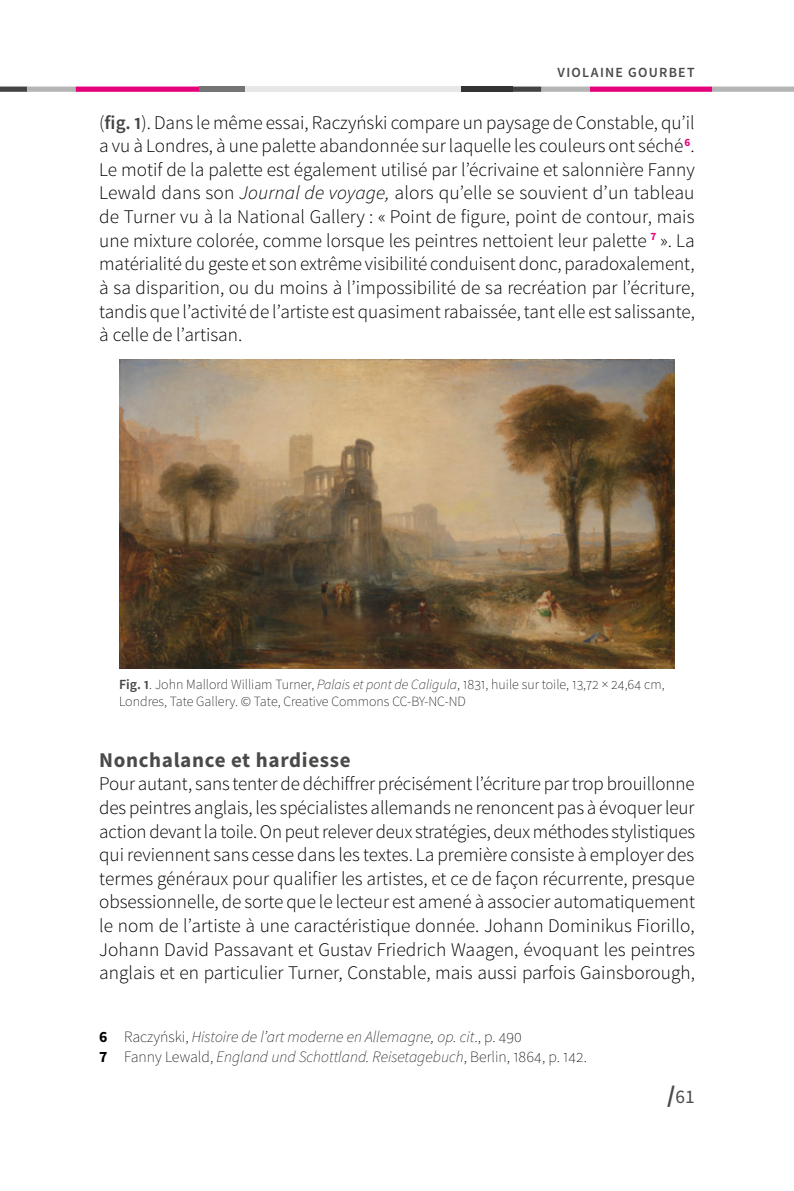
<style>
.page{position:relative;width:794px;height:1191px;background:#fff}
.page>*{position:absolute;margin:0;border:0;box-sizing:border-box;transform-origin:0 0}
.t1{font:700 21px "Source Sans Pro";letter-spacing:.03em;color:#4a4a49}
.t2{font:300 19.25px/23.6px "Source Sans Pro";color:#000;text-align:justify}
.t3{font:19.25px "Source Sans Pro";color:#4a4a49}
.t4{font:italic 200 15.75px/20.1px "Source Sans Pro";color:#000}
.t5{font:200 14px/17.5px "Source Sans Pro";color:#000}
.t6{font:600 14px "Source Sans Pro";color:#4a4a49}
.s1{font-weight:600;color:#444}
.s2{font-style:italic}
.s3{font-weight:700;font-style:normal}
.s4{font-style:normal}
.s5{font-weight:700;font-size:24.5px}
</style>
<div class="page">
<svg style="left:0;top:87px;width:794px;height:5px;background:#c1538e"></svg>
<div style="left:199px;top:87px;width:46px;height:5px;background:#757474"></div>
<div style="left:245px;top:87px;width:216px;height:5px;background:#e8e7e7"></div>
<div style="left:461px;top:87px;width:52px;height:5px;background:#333332"></div>
<img style="left:119px;top:360px;width:555px;height:308px">
<p class="t6" style="left:557px;top:64px;width:18px">VIOLAINE</p>
<p class="t6" style="left:628px;top:64px;width:21px">GOURBET</p>
<p class="t2" style="left:99px;top:110px;width:597px">(<span class="s1">FIG. 1</span>). Dans le même essai, Raczyński compare un paysage de Constable, qu’il a vu à Londres, à une palette abandonnée sur laquelle les couleurs ont séché<sup>6</sup>.<br>Le motif de la palette est également utilisé par l’écrivaine et salonnière Fanny Lewald dans son <span class="s2">Journal de voyage,</span> alors qu’elle se souvient d’un tableau de Turner vu à la National Gallery : « Point de figure, point de contour, mais une mixture colorée, comme lorsque les peintres nettoient leur palette <sup>7</sup> ». La matérialité du geste et son extrême visibilité conduisent donc, paradoxalement, à sa disparition, ou du moins à l’impossibilité de sa recréation par l’écriture, tandis que l’activité de l’artiste est quasiment rabaissée, tant elle est salissante, à celle de l’artisan.</p>
<p class="t5" style="left:119px;top:675px;width:547px"><span class="s1">FIG. 1</span>. John Mallord William Turner, <span class="s2">Palais et pont de Caligula</span>, 1831, huile sur toile, 13,72 × 24,64 cm,<br>Londres, Tate Gallery. © Tate, Creative Commons CC-BY-NC-ND</p>
<p class="t1" style="left:99px;top:746px;width:253px">Nonchalance et hardiesse</p>
<p class="t2" style="left:99px;top:772px;width:597px">Pour autant, sans tenter de déchiffrer précisément l’écriture par trop brouillonne des peintres anglais, les spécialistes allemands ne renoncent pas à évoquer leur action devant la toile. On peut relever deux stratégies, deux méthodes stylistiques qui reviennent sans cesse dans les textes. La première consiste à employer des termes généraux pour qualifier les artistes, et ce de façon récurrente, presque obsessionnelle, de sorte que le lecteur est amené à associer automatiquement le nom de l’artiste à une caractéristique donnée. Johann Dominikus Fiorillo, Johann David Passavant et Gustav Friedrich Waagen, évoquant les peintres anglais et en particulier Turner, Constable, mais aussi parfois Gainsborough,</p>
<p class="t4" style="left:99px;top:1026px;width:489px"><span class="s3">6</span> <span class="s4">Raczyński,</span> Histoire de l’art moderne en Allemagne, op. cit<span class="s4">., p. 490<br></span><span class="s3">7</span> <span class="s4">Fanny Lewald,</span> England und Schottland. Reisetagebuch<span class="s4">, Berlin, 1864, p. 142.</span></p>
<p class="t3" style="left:667px;top:1084px;width:29px"><span class="s5">/</span>61</p>
</div>
